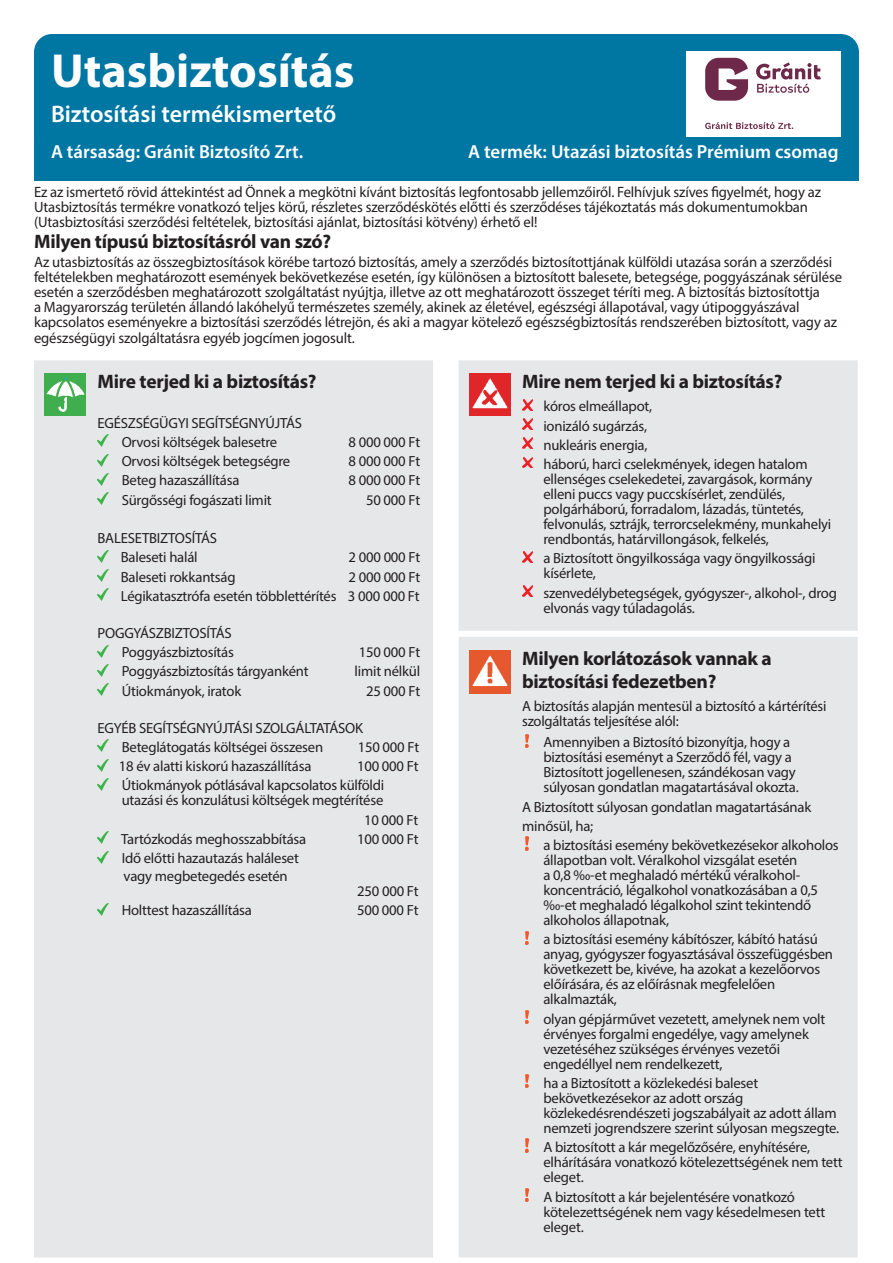
<style>
.page{position:relative;width:893px;height:1263px;background:#fff}
.page>*{position:absolute;margin:0;border:0;box-sizing:border-box;transform-origin:0 0}
.t1{font:700 48px "Myriad Pro";color:#fff}
.t2{font:600 24px "Myriad Pro";color:#fff}
.t3{font:700 19.5px/22.5px "Myriad Pro";letter-spacing:-.015em;color:#231f20}
.t4{font:600 18.9px "Myriad Pro";color:#fff}
.t5{font:15px/15px "Myriad Pro";letter-spacing:-.01em;color:#231f20}
.t6{font:14.7px/15px "Myriad Pro";letter-spacing:-.015em;color:#231f20}
</style>
<div class="page">
<div style="left:34px;top:34px;width:825px;height:147px;background:#0076a3;border-radius:18px"></div>
<div style="left:34px;top:360px;width:824px;height:897px;background:#e6e7e9"></div>
<div style="left:459px;top:631px;width:59px;height:6px;background:#fff"></div>
<div style="left:518px;top:631px;width:340px;height:6px;background:#fff"></div>
<div style="left:433px;top:635px;width:26px;height:6px;background:#fff"></div>
<img style="left:45px;top:373px;width:41px;height:43px">
<svg style="left:98px;top:435px;width:10px;height:12px"></svg>
<svg style="left:98px;top:454px;width:10px;height:12px"></svg>
<svg style="left:98px;top:473px;width:10px;height:12px"></svg>
<svg style="left:98px;top:493px;width:10px;height:11px"></svg>
<svg style="left:98px;top:550px;width:10px;height:12px"></svg>
<svg style="left:98px;top:570px;width:10px;height:11px"></svg>
<svg style="left:98px;top:589px;width:10px;height:12px"></svg>
<svg style="left:98px;top:645px;width:10px;height:12px"></svg>
<svg style="left:98px;top:664px;width:10px;height:12px"></svg>
<svg style="left:98px;top:684px;width:10px;height:11px"></svg>
<svg style="left:98px;top:740px;width:10px;height:12px"></svg>
<svg style="left:98px;top:759px;width:10px;height:12px"></svg>
<svg style="left:98px;top:778px;width:10px;height:12px"></svg>
<svg style="left:98px;top:832px;width:10px;height:12px"></svg>
<svg style="left:98px;top:851px;width:10px;height:12px"></svg>
<svg style="left:98px;top:903px;width:10px;height:12px"></svg>
<img style="left:469px;top:373px;width:41px;height:43px">
<svg style="left:522px;top:399px;width:11px;height:11px"></svg>
<svg style="left:522px;top:419px;width:11px;height:10px"></svg>
<svg style="left:522px;top:438px;width:11px;height:11px"></svg>
<svg style="left:522px;top:457px;width:11px;height:11px"></svg>
<svg style="left:522px;top:551px;width:11px;height:11px"></svg>
<svg style="left:522px;top:586px;width:11px;height:10px"></svg>
<img style="left:469px;top:651px;width:41px;height:42px">
<svg style="left:525px;top:734px;width:4px;height:13px"></svg>
<svg style="left:525px;top:837px;width:4px;height:13px"></svg>
<svg style="left:525px;top:931px;width:4px;height:13px"></svg>
<img style="left:525px;top:1010px;width:4px;height:14px">
<svg style="left:525px;top:1075px;width:4px;height:13px"></svg>
<svg style="left:525px;top:1139px;width:4px;height:13px"></svg>
<svg style="left:525px;top:1188px;width:4px;height:13px"></svg>
<div style="left:686px;top:51px;width:154px;height:86px;background:#fff"></div>
<svg style="left:705px;top:58px;width:116px;height:71px"></svg>
<h1 class="t1" style="left:51px;top:40px;width:305px">Utasbiztosítás</h1>
<h2 class="t2" style="left:51px;top:99px;width:287px">Biztosítási termékismertető</h2>
<p class="t4" style="left:51px;top:139px;width:254px">A társaság: Gránit Biztosító Zrt.</p>
<p class="t4" style="left:468px;top:139px;width:372px">A termék: Utazási biztosítás Prémium csomag</p>
<p class="t5" style="left:34px;top:185px;width:788px">Ez az ismertető rövid áttekintést ad Önnek a megkötni kívánt biztosítás legfontosabb jellemzőiről. Felhívjuk szíves figyelmét, hogy az<br>Utasbiztosítás termékre vonatkozó teljes körű, részletes szerződéskötés előtti és szerződéses tájékoztatás más dokumentumokban (Utasbiztosítási szerződési feltételek, biztosítási ajánlat, biztosítási kötvény) érhető el!</p>
<h3 class="t3" style="left:34px;top:229px;width:299px">Milyen típusú biztosításról van szó?</h3>
<p class="t5" style="left:34px;top:254px;width:810px">Az utasbiztosítás az összegbiztosítások körébe tartozó biztosítás, amely a szerződés biztosítottjának külföldi utazása során a szerződési feltételekben meghatározott események bekövetkezése esetén, így különösen a biztosított balesete, betegsége, poggyászának sérülése esetén a szerződésben meghatározott szolgáltatást nyújtja, illetve az ott meghatározott összeget téríti meg. A biztosítás biztosítottja<br>a Magyarország területén állandó lakóhelyű természetes személy, akinek az életével, egészségi állapotával, vagy útipoggyászával kapcsolatos eseményekre a biztosítási szerződés létrejön, és aki a magyar kötelező egészségbiztosítás rendszerében biztosított, vagy az</p>
<p class="t5" style="left:34px;top:331px;width:322px">egészségügyi szolgáltatásra egyéb jogcímen jogosult.</p>
<h3 class="t3" style="left:98px;top:369px;width:220px">Mire terjed ki a biztosítás?</h3>
<p class="t6" style="left:98px;top:413px;width:206px;line-height:19.2px;text-align:center">EGÉSZSÉGÜGYI SEGÍTSÉGNYÚJTÁS<br>Orvosi költségek balesetre</p>
<h3 class="t3" style="left:522px;top:369px;width:262px">Mire nem terjed ki a biztosítás?</h3>
<p class="t6" style="left:543px;top:396px;width:266px;line-height:19.2px">kóros elmeállapot,<br>ionizáló sugárzás,<br>nukleáris energia,<br>háború, harci cselekmények, idegen hatalom</p>
<p class="t6" style="left:543px;top:471px;width:289px">ellenséges cselekedetei, zavargások, kormány elleni puccs vagy puccskísérlet, zendülés, polgárháború, forradalom, lázadás, tüntetés, felvonulás, sztrájk, terrorcselekmény, munkahelyi rendbontás, határvillongások, felkelés,</p>
<p class="t6" style="left:543px;top:551px;width:274px">a Biztosított öngyilkossága vagy öngyilkossági kísérlete,</p>
<p class="t6" style="left:543px;top:585px;width:295px">szenvedélybetegségek, gyógyszer-, alkohol-, drog elvonás vagy túladagolás.</p>
<h3 class="t3" style="left:522px;top:647px;width:251px">Milyen korlátozások vannak a biztosítási fedezetben?</h3>
<p class="t6" style="left:522px;top:699px;width:306px">A biztosítás alapján mentesül a biztosító a kártérítési szolgáltatás teljesítése alól:</p>
<p class="t6" style="left:543px;top:735px;width:257px">Amennyiben a Biztosító bizonyítja, hogy a biztosítási eseményt a Szerződő fél, vagy a Biztosított jogellenesen, szándékosan vagy súlyosan gondatlan magatartásával okozta.</p>
<p class="t6" style="left:522px;top:797px;width:291px;line-height:19.2px">A Biztosított súlyosan gondatlan magatartásának minősül, ha;</p>
<p class="t6" style="left:543px;top:837px;width:297px">a biztosítási esemény bekövetkezésekor alkoholos állapotban volt. Véralkohol vizsgálat esetén<br>a 0,8 ‰-et meghaladó mértékű véralkohol&shy;koncentráció, légalkohol vonatkozásában a 0,5 ‰-et meghaladó légalkohol szint tekintendő alkoholos állapotnak,</p>
<p class="t6" style="left:543px;top:932px;width:291px">a biztosítási esemény kábítószer, kábító hatású anyag, gyógyszer fogyasztásával összefüggésben következett be, kivéve, ha azokat a kezelőorvos előírására, és az előírásnak megfelelően alkalmazták,</p>
<p class="t6" style="left:543px;top:1011px;width:283px">olyan gépjárművet vezetett, amelynek nem volt érvényes forgalmi engedélye, vagy amelynek vezetéséhez szükséges érvényes vezetői engedéllyel nem rendelkezett,</p>
<p class="t6" style="left:543px;top:1075px;width:297px">ha a Biztosított a közlekedési baleset bekövetkezésekor az adott ország közlekedésrendészeti jogszabályait az adott állam nemzeti jogrendszere szerint súlyosan megszegte.</p>
<p class="t6" style="left:543px;top:1139px;width:301px">A biztosított a kár megelőzősére, enyhítésére, elhárítására vonatkozó kötelezettségének nem tett eleget.</p>
<p class="t6" style="left:543px;top:1189px;width:283px">A biztosított a kár bejelentésére vonatkozó kötelezettségének nem vagy késedelmesen tett eleget.</p>
<p class="t6" style="left:349px;top:434px;width:73px">8 000 000 Ft</p>
<p class="t6" style="left:122px;top:453px;width:170px">Orvosi költségek betegségre</p>
<p class="t6" style="left:349px;top:453px;width:73px">8 000 000 Ft</p>
<p class="t6" style="left:122px;top:473px;width:119px">Beteg hazaszállítása</p>
<p class="t6" style="left:349px;top:473px;width:73px">8 000 000 Ft</p>
<p class="t6" style="left:122px;top:492px;width:152px">Sürgősségi fogászati limit</p>
<p class="t6" style="left:366px;top:492px;width:56px">50 000 Ft</p>
<p class="t6" style="left:98px;top:528px;width:121px;line-height:19.2px;text-align:center">BALESETBIZTOSÍTÁS<br>Baleseti halál</p>
<p class="t6" style="left:349px;top:550px;width:73px">2 000 000 Ft</p>
<p class="t6" style="left:121px;top:569px;width:116px">Baleseti rokkantság</p>
<p class="t6" style="left:121px;top:567px;width:301px;line-height:19.2px;text-align:right">2 000 000 Ft<br>Légikatasztrófa esetén többlettérítés 3 000 000 Ft</p>
<p class="t6" style="left:98px;top:623px;width:138px;line-height:19.2px;text-align:right">POGGYÁSZBIZTOSÍTÁS<br>Poggyászbiztosítás</p>
<p class="t6" style="left:359px;top:644px;width:63px">150 000 Ft</p>
<p class="t6" style="left:122px;top:664px;width:188px">Poggyászbiztosítás tárgyanként</p>
<p class="t6" style="left:355px;top:664px;width:67px">limit nélkül</p>
<p class="t6" style="left:122px;top:683px;width:121px">Útiokmányok, iratok</p>
<p class="t6" style="left:366px;top:683px;width:56px">25 000 Ft</p>
<p class="t6" style="left:122px;top:718px;width:243px;line-height:19.2px;text-indent:-24px">EGYÉB SEGÍTSÉGNYÚJTÁSI SZOLGÁLTATÁSOK<br>Beteglátogatás költségei összesen</p>
<p class="t6" style="left:358px;top:739px;width:63px">150 000 Ft</p>
<p class="t6" style="left:119px;top:758px;width:194px">18 év alatti kiskorú hazaszállítása</p>
<p class="t6" style="left:122px;top:756px;width:298px;line-height:19.2px;text-indent:235px">100 000 Ft<br>Útiokmányok pótlásával kapcsolatos külföldi</p>
<p class="t6" style="left:122px;top:793px;width:263px">utazási és konzulátusi költségek megtérítése</p>
<p class="t6" style="left:364px;top:812px;width:56px">10 000 Ft</p>
<p class="t6" style="left:121px;top:831px;width:187px">Tartózkodás meghosszabbítása</p>
<p class="t6" style="left:357px;top:831px;width:63px">100 000 Ft</p>
<p class="t6" style="left:122px;top:849px;width:179px;line-height:17.7px">Idő előtti hazautazás haláleset vagy megbetegedés esetén</p>
<p class="t6" style="left:357px;top:883px;width:63px">250 000 Ft</p>
<p class="t6" style="left:122px;top:902px;width:132px">Holttest hazaszállítása</p>
<p class="t6" style="left:357px;top:902px;width:63px">500 000 Ft</p>
</div>
